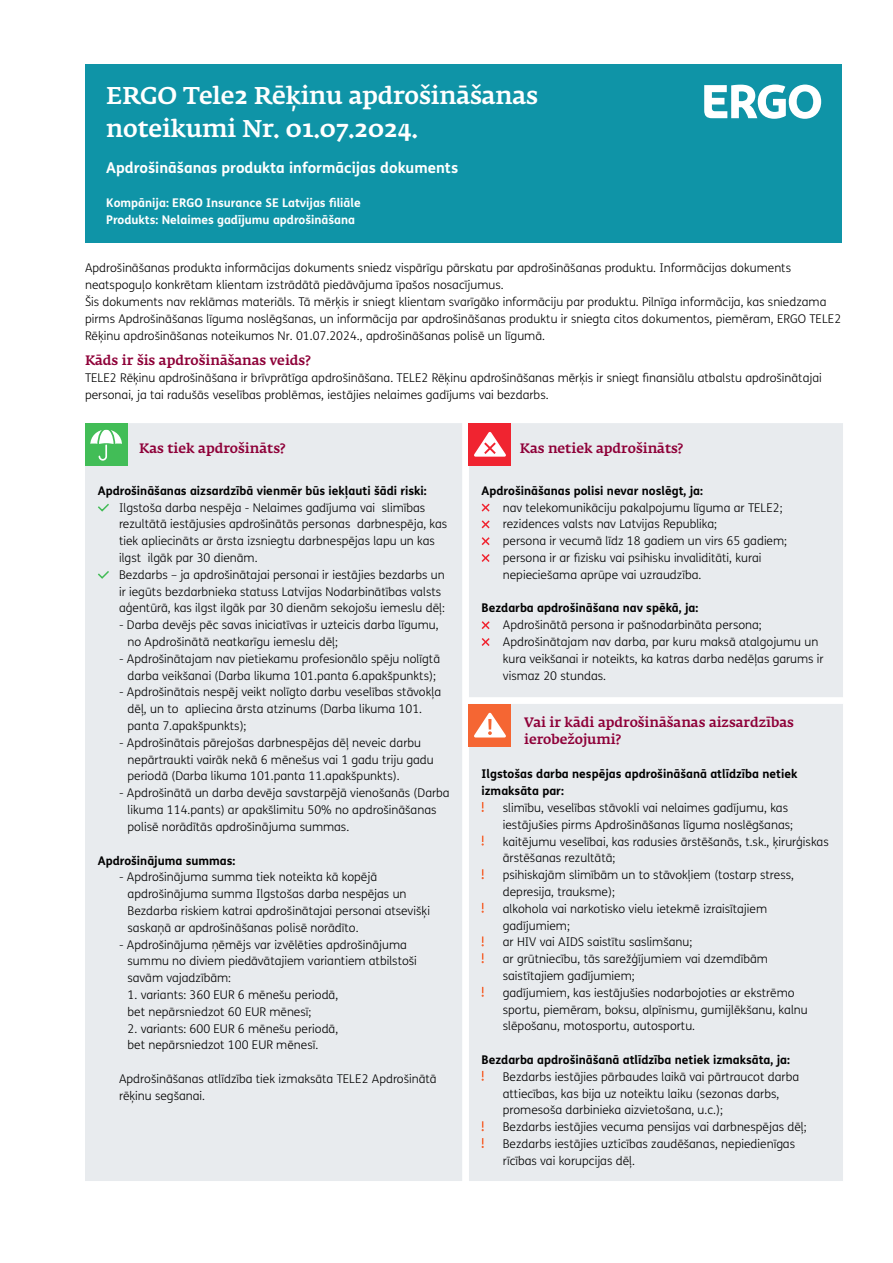
<style>
.page{position:relative;width:893px;height:1263px;background:#fff}
.page>*{position:absolute;margin:0;border:0;box-sizing:border-box;transform-origin:0 0}
.t1{font:500 24px/33.6px "Fedra Serif A Pro";letter-spacing:-.005em;color:#fff}
.t2{font:700 15px "FS Me";color:#fff}
.t3{font:500 13.5px/16.8px "Fedra Serif A Pro";color:#8e0038}
.t4{font:300 12px/16.8px "FS Me";color:#000}
.t5{font:700 12px/16.8px "FS Me";color:#000}
.t6{font:700 12px/16.8px "FS Me";color:#fff}
</style>
<div class="page">
<div style="left:85px;top:64px;width:757px;height:178px;background:#0f94a7"></div>
<svg style="left:704px;top:85px;width:117px;height:34px"></svg>
<div style="left:85px;top:423px;width:758px;height:758px;background:#e8ebee"></div>
<div style="left:85px;top:423px;width:42px;height:42px;background:#42bd57"></div>
<svg style="left:90px;top:429px;width:32px;height:32px"></svg>
<div style="left:469px;top:423px;width:42px;height:42px;background:#f02430"></div>
<svg style="left:474px;top:432px;width:32px;height:25px"></svg>
<svg style="left:96px;top:502px;width:15px;height:11px"></svg>
<svg style="left:96px;top:569px;width:15px;height:11px"></svg>
<svg style="left:480px;top:502px;width:11px;height:11px"></svg>
<svg style="left:480px;top:519px;width:11px;height:45px"></svg>
<svg style="left:480px;top:619px;width:11px;height:29px"></svg>
<svg style="left:482px;top:802px;width:2px;height:10px"></svg>
<svg style="left:482px;top:836px;width:2px;height:9px"></svg>
<svg style="left:482px;top:869px;width:2px;height:10px"></svg>
<svg style="left:482px;top:903px;width:2px;height:10px"></svg>
<svg style="left:482px;top:936px;width:2px;height:10px"></svg>
<svg style="left:482px;top:953px;width:2px;height:10px"></svg>
<svg style="left:482px;top:987px;width:2px;height:10px"></svg>
<svg style="left:482px;top:1071px;width:2px;height:10px"></svg>
<svg style="left:482px;top:1121px;width:2px;height:10px"></svg>
<svg style="left:482px;top:1138px;width:2px;height:10px"></svg>
<div style="left:469px;top:704px;width:42px;height:42px;background:#f56633"></div>
<svg style="left:474px;top:713px;width:32px;height:24px"></svg>
<h1 class="t1" style="left:106px;top:79px;width:433px">ERGO Tele2 Rēķinu apdrošināšanas noteikumi Nr. 01.07.2024.</h1>
<p class="t2" style="left:106px;top:156px;width:353px">Apdrošināšanas produkta informācijas dokuments</p>
<p class="t6" style="left:106px;top:194px;width:256px">Kompānija: ERGO Insurance SE Latvijas filiāle<br>Produkts: Nelaimes gadījumu apdrošināšana</p>
<p class="t4" style="left:85px;top:259px;width:758px">Apdrošināšanas produkta informācijas dokuments sniedz vispārīgu pārskatu par apdrošināšanas produktu. Informācijas dokuments neatspoguļo konkrētam klientam izstrādātā piedāvājuma īpašos nosacījumus.<br>Šis dokuments nav reklāmas materiāls. Tā mērķis ir sniegt klientam svarīgāko informāciju par produktu. Pilnīga informācija, kas sniedzama pirms Apdrošināšanas līguma noslēgšanas, un informācija par apdrošināšanas produktu ir sniegta citos dokumentos, piemēram, ERGO TELE2<br>Rēķinu apdrošināšanas noteikumos Nr. 01.07.2024., apdrošināšanas polisē un līgumā.</p>
<p class="t3" style="left:85px;top:352px;width:227px">Kāds ir šis apdrošināšanas veids?</p>
<p class="t4" style="left:85px;top:369px;width:738px">TELE2 Rēķinu apdrošināšana ir brīvprātīga apdrošināšana. TELE2 Rēķinu apdrošināšanas mērķis ir sniegt finansiālu atbalstu apdrošinātajai personai, ja tai radušās veselības problēmas, iestājies nelaimes gadījums vai bezdarbs.</p>
<p class="t3" style="left:139px;top:440px;width:147px">Kas tiek apdrošināts?</p>
<p class="t3" style="left:520px;top:440px;width:165px">Kas netiek apdrošināts?</p>
<p class="t5" style="left:98px;top:482px;width:330px">Apdrošināšanas aizsardzībā vienmēr būs iekļauti šādi riski:</p>
<p class="t4" style="left:119px;top:499px;width:330px">Ilgstoša darba nespēja - Nelaimes gadījuma vai slimības rezultātā iestājusies apdrošinātās personas darbnespēja, kas tiek apliecināts ar ārsta izsniegtu darbnespējas lapu un kas ilgst ilgāk par 30 dienām.<br>Bezdarbs – ja apdrošinātajai personai ir iestājies bezdarbs un ir iegūts bezdarbnieka statuss Latvijas Nodarbinātības valsts aģentūrā, kas ilgst ilgāk par 30 dienām sekojošu iemeslu dēļ:</p>
<p class="t4" style="left:128px;top:616px;width:313px;text-indent:-9px">- Darba devējs pēc savas iniciatīvas ir uzteicis darba līgumu, no Apdrošinātā neatkarīgu iemeslu dēļ;</p>
<p class="t4" style="left:119px;top:650px;width:322px;text-align:center">- Apdrošinātajam nav pietiekamu profesionālo spēju nolīgtā darba veikšanai (Darba likuma 101.panta 6.apakšpunkts);</p>
<p class="t4" style="left:128px;top:683px;width:315px;text-indent:-9px">- Apdrošinātais nespēj veikt nolīgto darbu veselības stāvokļa dēļ, un to apliecina ārsta atzinums (Darba likuma 101. panta 7.apakšpunkts);</p>
<p class="t4" style="left:128px;top:734px;width:308px;text-indent:-9px">- Apdrošinātais pārejošas darbnespējas dēļ neveic darbu nepārtraukti vairāk nekā 6 mēnešus vai 1 gadu triju gadu periodā (Darba likuma 101.panta 11.apakšpunkts).</p>
<p class="t4" style="left:128px;top:784px;width:324px;text-indent:-9px">- Apdrošinātā un darba devēja savstarpējā vienošanās (Darba likuma 114.pants) ar apakšlimitu 50% no apdrošināšanas polisē norādītās apdrošinājuma summas.</p>
<p class="t5" style="left:98px;top:851px;width:139px">Apdrošinājuma summas:</p>
<p class="t4" style="left:128px;top:868px;width:304px;text-indent:-9px">- Apdrošinājuma summa tiek noteikta kā kopējā apdrošinājuma summa Ilgstošas darba nespējas un Bezdarba riskiem katrai apdrošinātajai personai atsevišķi saskaņā ar apdrošināšanas polisē norādīto.</p>
<p class="t4" style="left:128px;top:935px;width:291px;text-indent:-9px">- Apdrošinājuma ņēmējs var izvēlēties apdrošinājuma summu no diviem piedāvātajiem variantiem atbilstoši savām vajadzībām:</p>
<p class="t4" style="left:128px;top:986px;width:212px">1. variants: 360 EUR 6 mēnešu periodā, bet nepārsniedzot 60 EUR mēnesī;</p>
<p class="t4" style="left:128px;top:1019px;width:212px">2. variants: 600 EUR 6 mēnešu periodā, bet nepārsniedzot 100 EUR mēnesī.</p>
<p class="t4" style="left:119px;top:1070px;width:319px">Apdrošināšanas atlīdzība tiek izmaksāta TELE2 Apdrošinātā rēķinu segšanai.</p>
<p class="t5" style="left:482px;top:482px;width:223px">Apdrošināšanas polisi nevar noslēgt, ja:</p>
<p class="t4" style="left:503px;top:499px;width:286px">nav telekomunikāciju pakalpojumu līguma ar TELE2; rezidences valsts nav Latvijas Republika;<br>persona ir vecumā līdz 18 gadiem un virs 65 gadiem; persona ir ar fizisku vai psihisku invaliditāti, kurai nepieciešama aprūpe vai uzraudzība.</p>
<p class="t5" style="left:482px;top:599px;width:218px">Bezdarba apdrošināšana nav spēkā, ja:</p>
<p class="t4" style="left:503px;top:616px;width:322px">Apdrošinātā persona ir pašnodarbināta persona; Apdrošinātajam nav darba, par kuru maksā atalgojumu un kura veikšanai ir noteikts, ka katras darba nedēļas garums ir vismaz 20 stundas.</p>
<p class="t3" style="left:524px;top:714px;width:271px">Vai ir kādi apdrošināšanas aizsardzības ierobežojumi?</p>
<p class="t5" style="left:482px;top:765px;width:317px">Ilgstošas darba nespējas apdrošināšanā atlīdzība netiek izmaksāta par:</p>
<p class="t4" style="left:503px;top:799px;width:327px">slimību, veselības stāvokli vai nelaimes gadījumu, kas iestājušies pirms Apdrošināšanas līguma noslēgšanas; kaitējumu veselībai, kas radusies ārstēšanās, t.sk., ķirurģiskas ārstēšanas rezultātā;<br>psihiskajām slimībām un to stāvokļiem (tostarp stress, depresija, trauksme);<br>alkohola vai narkotisko vielu ietekmē izraisītajiem gadījumiem;<br>ar HIV vai AIDS saistītu saslimšanu;<br>ar grūtniecību, tās sarežģījumiem vai dzemdībām saistītajiem gadījumiem;<br>gadījumiem, kas iestājušies nodarbojoties ar ekstrēmo sportu, piemēram, boksu, alpīnismu, gumijlēkšanu, kalnu slēpošanu, motosportu, autosportu.</p>
<p class="t5" style="left:482px;top:1051px;width:310px">Bezdarba apdrošināšanā atlīdzība netiek izmaksāta, ja:</p>
<p class="t4" style="left:503px;top:1068px;width:305px">Bezdarbs iestājies pārbaudes laikā vai pārtraucot darba attiecības, kas bija uz noteiktu laiku (sezonas darbs, promesoša darbinieka aizvietošana, u.c.);<br>Bezdarbs iestājies vecuma pensijas vai darbnespējas dēļ; Bezdarbs iestājies uzticības zaudēšanas, nepiedienīgas rīcības vai korupcijas dēļ.</p>
</div>
